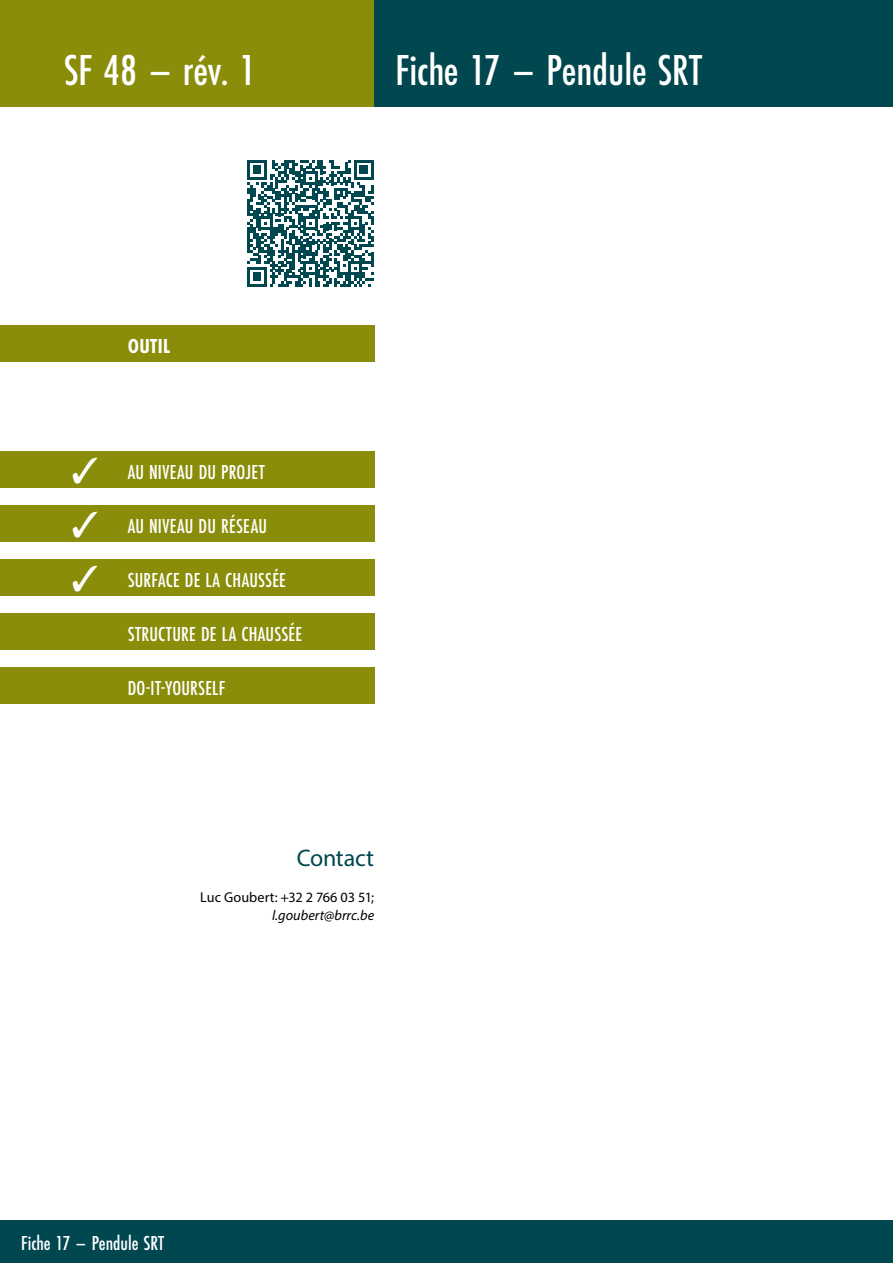
<style>
.page{position:relative;width:893px;height:1263px;background:#fff}
.page>*{position:absolute;margin:0;border:0;box-sizing:border-box;transform-origin:0 0}
.t1{font:500 45px "Futura PT Cond";color:#fff}
.contact{font:24px "Myriad Pro";letter-spacing:-.01em;color:#00474f}
.categorie{font:500 21px "Futura PT Cond";letter-spacing:.01em;color:#fff}
.categorie-2{font:700 21px "Futura PT Cond";letter-spacing:.02em;color:#fff}
.infoContact{font:14.25px "Myriad Pro";letter-spacing:.005em;color:#000}
.infoContact-2{font:italic 14.25px "Myriad Pro";letter-spacing:.005em;color:#000}
</style>
<div class="page">
<div style="left:0;top:1220px;width:893px;height:43px;background:#00474f"></div>
<svg style="left:247px;top:160px;width:127px;height:126px"></svg>
<div style="left:0;top:668px;width:374px;height:36px;background:#8a8d09"></div>
<div style="left:0;top:614px;width:374px;height:36px;background:#8a8d09"></div>
<div style="left:0;top:560px;width:374px;height:36px;background:#8a8d09"></div>
<div style="left:0;top:506px;width:374px;height:36px;background:#8a8d09"></div>
<div style="left:0;top:451px;width:374px;height:37px;background:#8a8d09"></div>
<div style="left:0;top:326px;width:374px;height:36px;background:#8a8d09"></div>
<div style="left:0;top:0;width:374px;height:106px;background:#8a8d09"></div>
<div style="left:374px;top:0;width:519px;height:106px;background:#00474f"></div>
<h1 class="t1" style="left:64px;top:44px;width:194px">SF 48 – rév. 1</h1>
<h1 class="t1" style="left:395px;top:44px;width:308px">Fiche 17 – Pendule SRT</h1>
<p class="categorie-2" style="left:128px;top:333px;width:44px">OUTIL</p>
<p class="categorie" style="left:128px;top:459px;width:139px">AU NIVEAU DU PROJET</p>
<p class="categorie" style="left:128px;top:513px;width:141px">AU NIVEAU DU RÉSEAU</p>
<p class="categorie" style="left:128px;top:567px;width:160px">SURFACE DE LA CHAUSSÉE</p>
<p class="categorie" style="left:128px;top:621px;width:176px">STRUCTURE DE LA CHAUSSÉE</p>
<p class="categorie" style="left:128px;top:675px;width:99px">DO-IT-YOURSELF</p>
<p class="contact" style="left:297px;top:843px;width:79px">Contact</p>
<p class="infoContact" style="left:200px;top:888px;width:175px">Luc Goubert: +32 2 766 03 51;</p>
<p class="infoContact-2" style="left:272px;top:906px;width:104px">l.goubert@brrc.be</p>
<p class="categorie" style="left:21px;top:1231px;width:145px">Fiche 17 – Pendule SRT</p>
</div>
